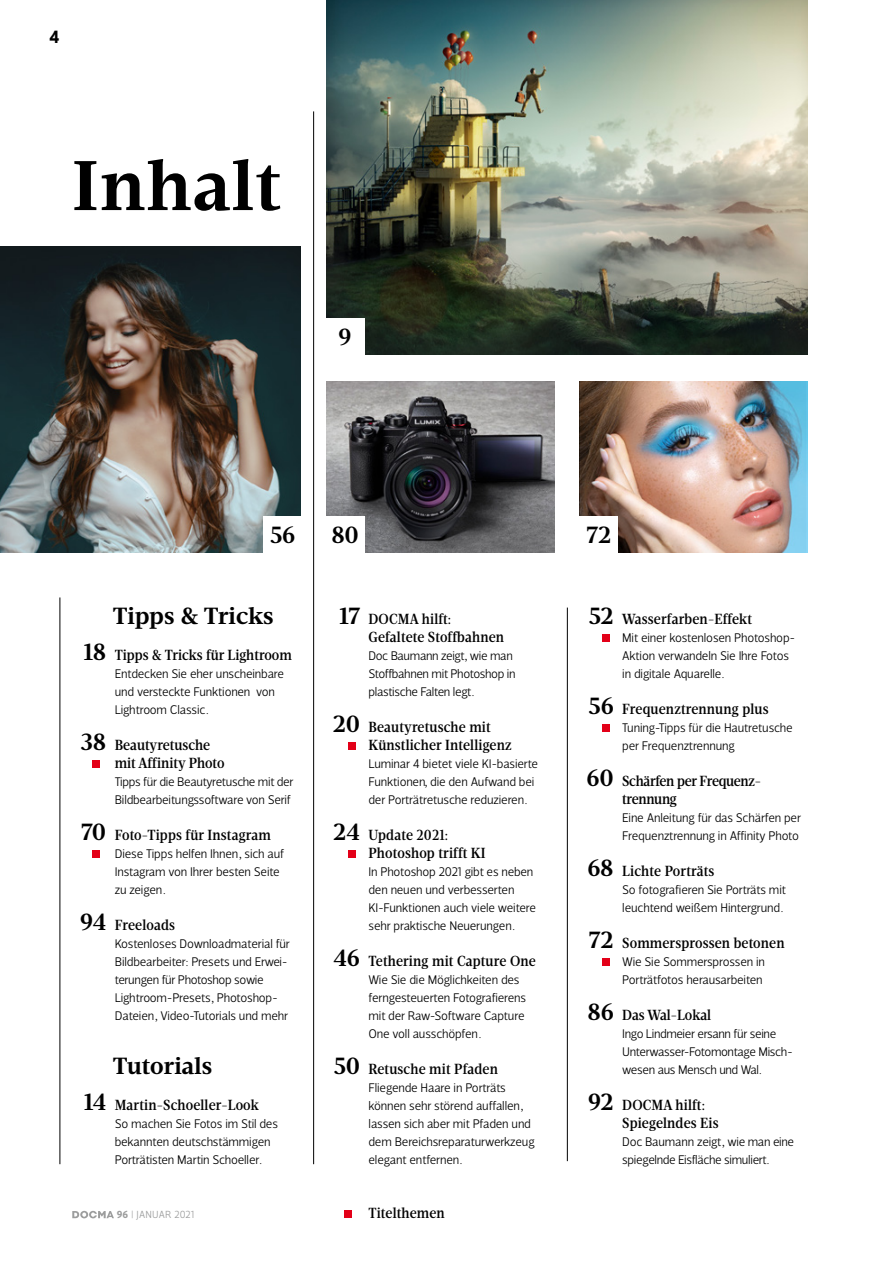
<style>
.page{position:relative;width:893px;height:1263px;background:#fff}
.page>*{position:absolute;margin:0;border:0;box-sizing:border-box;transform-origin:0 0}
.t1{font:700 72px "Velino Text";letter-spacing:.025em;color:#000}
.t2{font:700 24px "Velino Text";letter-spacing:.005em;color:#000}
.t3{font:700 18px "Velino Sans";color:#000}
.t4{font:500 15px/18px "Velino Condensed Text";letter-spacing:.01em;color:#000}
.t5{font:500 15px/18px "Velino Condensed Text";letter-spacing:-.02em;color:#000}
.t6{font:300 12.75px/18px "Velino Sans";letter-spacing:-.015em;color:#000}
.t7{font:300 10.5px "Velino Sans";letter-spacing:.015em;color:#9c9d9d}
.s1{font-family:"Velino Text";font-weight:700;font-size:24px}
.s2{font-weight:700}
</style>
<div class="page">
<img style="left:0;top:247px;width:300px;height:306px">
<img style="left:580px;top:382px;width:228px;height:171px">
<img style="left:326px;top:382px;width:228px;height:171px">
<hr style="left:313px;top:111px;width:1px;height:1053px;background:#000">
<hr style="left:60px;top:597px;width:1px;height:567px;background:#000">
<hr style="left:567px;top:608px;width:1px;height:553px;background:#000">
<img style="left:326px;top:0;width:482px;height:354px">
<div style="left:264px;top:517px;width:38px;height:36px;background:#fff"></div>
<div style="left:326px;top:318px;width:38px;height:36px;background:#fff"></div>
<div style="left:326px;top:517px;width:38px;height:36px;background:#fff"></div>
<div style="left:580px;top:517px;width:38px;height:36px;background:#fff"></div>
<div style="left:602px;top:958px;width:8px;height:8px;background:#e30018"></div>
<div style="left:348px;top:850px;width:8px;height:8px;background:#e30018"></div>
<div style="left:348px;top:742px;width:8px;height:8px;background:#e30018"></div>
<div style="left:92px;top:760px;width:8px;height:8px;background:#e30018"></div>
<div style="left:92px;top:850px;width:8px;height:8px;background:#e30018"></div>
<div style="left:602px;top:724px;width:8px;height:8px;background:#e30018"></div>
<div style="left:602px;top:634px;width:8px;height:8px;background:#e30018"></div>
<div style="left:344px;top:1210px;width:7px;height:8px;background:#e30018"></div>
<svg style="left:72px;top:1211px;width:42px;height:7px"></svg>
<h3 class="t3" style="left:50px;top:26px;width:12px">4</h3>
<h1 class="t1" style="left:72px;top:145px;width:210px">Inhalt</h1>
<h2 class="t2" style="left:339px;top:323px;width:15px">9</h2>
<h2 class="t2" style="left:270px;top:521px;width:27px">56</h2>
<h2 class="t2" style="left:331px;top:521px;width:29px">80</h2>
<h2 class="t2" style="left:586px;top:521px;width:26px">72</h2>
<h2 class="t2" style="left:113px;top:602px;width:162px">Tipps &amp; Tricks</h2>
<p class="t4" style="left:84px;top:646px;width:210px"><span class="s1">18</span> Tipps &amp; Tricks für Lightroom</p>
<p class="t6" style="left:115px;top:665px;width:171px">Entdecken Sie eher unscheinbare und versteckte Funktionen von<br>Lightroom Classic.</p>
<p class="t4" style="left:115px;top:736px;width:111px;text-indent:-34px"><span class="s1">38</span> Beautyretusche mit Affinity Photo</p>
<p class="t6" style="left:115px;top:773px;width:180px">Tipps für die Beautyretusche mit der<br>Bildbearbeitungssoftware von Serif</p>
<p class="t4" style="left:81px;top:826px;width:191px"><span class="s1">70</span> Foto-Tipps für Instagram</p>
<p class="t6" style="left:115px;top:845px;width:171px">Diese Tipps helfen Ihnen, sich auf<br>Instagram von Ihrer besten Seite zu zeigen.</p>
<p class="t4" style="left:80px;top:916px;width:96px"><span class="s1">94</span> Freeloads</p>
<p class="t6" style="left:115px;top:935px;width:177px">Kostenloses Downloadmaterial für Bildbearbeiter: Presets und Erwei&shy;terungen für Photoshop sowie Lightroom-Presets, Photoshop-Dateien, Video-Tutorials und mehr</p>
<h2 class="t2" style="left:113px;top:1052px;width:101px">Tutorials</h2>
<p class="t4" style="left:84px;top:1096px;width:177px"><span class="s1">14</span> Martin-Schoeller-Look</p>
<p class="t6" style="left:115px;top:1115px;width:165px">So machen Sie Fotos im Stil des bekannten deutschstämmigen<br>Porträtisten Martin Schoeller.</p>
<p class="t7" style="left:117px;top:1209px;width:79px"><span class="s2">96</span> | JANUAR 2021</p>
<p class="t4" style="left:369px;top:610px;width:137px;text-indent:-29px"><span class="s1">17</span> DOCMA hilft:<br>Gefaltete Stoffbahnen</p>
<p class="t6" style="left:368px;top:647px;width:149px">Doc Baumann zeigt, wie man<br>Stoffbahnen mit Photoshop in plastische Falten legt.</p>
<p class="t4" style="left:369px;top:718px;width:145px;text-indent:-36px"><span class="s1">20</span> Beautyretusche mit<br>Künstlicher Intelligenz</p>
<p class="t6" style="left:369px;top:755px;width:171px">Luminar 4 bietet viele KI-basierte<br>Funktionen, die den Aufwand bei der Porträtretusche reduzieren.</p>
<p class="t4" style="left:369px;top:826px;width:119px;text-indent:-35px"><span class="s1">24</span> Update 2021:<br>Photoshop trifft KI</p>
<p class="t6" style="left:368px;top:863px;width:169px">In Photoshop 2021 gibt es neben den neuen und verbesserten<br>KI-Funktionen auch viele weitere sehr praktische Neuerungen.</p>
<p class="t4" style="left:334px;top:952px;width:204px"><span class="s1">46</span> Tethering mit Capture One</p>
<p class="t6" style="left:369px;top:971px;width:159px">Wie Sie die Möglichkeiten des ferngesteuerten Fotografierens mit der Raw-Software Capture<br>One voll ausschöpfen.</p>
<p class="t4" style="left:334px;top:1060px;width:166px"><span class="s1">50</span> Retusche mit Pfaden</p>
<p class="t6" style="left:369px;top:1079px;width:168px">Fliegende Haare in Porträts können sehr störend auffallen, lassen sich aber mit Pfaden und dem Bereichsreparaturwerkzeug elegant entfernen.</p>
<p class="t4" style="left:369px;top:1204px;width:78px">Titelthemen</p>
<p class="t4" style="left:589px;top:610px;width:165px"><span class="s1">52</span> Wasserfarben-Effekt</p>
<p class="t6" style="left:622px;top:629px;width:175px">Mit einer kostenlosen Photoshop-<br>Aktion verwandeln Sie Ihre Fotos in digitale Aquarelle.</p>
<p class="t4" style="left:588px;top:700px;width:182px"><span class="s1">56</span> Frequenztrennung plus</p>
<p class="t6" style="left:622px;top:719px;width:172px">Tuning-Tipps für die Hautretusche per Frequenztrennung</p>
<p class="t5" style="left:622px;top:772px;width:139px;text-indent:-36px"><span class="s1">60</span> Schärfen per Frequenz&shy;trennung</p>
<p class="t6" style="left:622px;top:809px;width:180px">Eine Anleitung für das Schärfen per<br>Frequenztrennung in Affinity Photo</p>
<p class="t4" style="left:587px;top:862px;width:128px"><span class="s1">68</span> Lichte Porträts</p>
<p class="t6" style="left:622px;top:881px;width:165px">So fotografieren Sie Porträts mit leuchtend weißem Hintergrund.</p>
<p class="t4" style="left:589px;top:934px;width:197px"><span class="s1">72</span> Sommersprossen betonen</p>
<p class="t6" style="left:622px;top:953px;width:144px">Wie Sie Sommersprossen in<br>Porträtfotos herausarbeiten</p>
<p class="t4" style="left:588px;top:1006px;width:125px"><span class="s1">86</span> Das Wal-Lokal</p>
<p class="t6" style="left:622px;top:1025px;width:172px">Ingo Lindmeier ersann für seine<br>Unterwasser-Fotomontage Misch&shy;wesen aus Mensch und Wal.</p>
<p class="t4" style="left:622px;top:1096px;width:98px;text-indent:-34px"><span class="s1">92</span> DOCMA hilft:<br>Spiegelndes Eis</p>
<p class="t6" style="left:622px;top:1133px;width:173px">Doc Baumann zeigt, wie man eine spiegelnde Eisfläche simuliert.</p>
</div>
